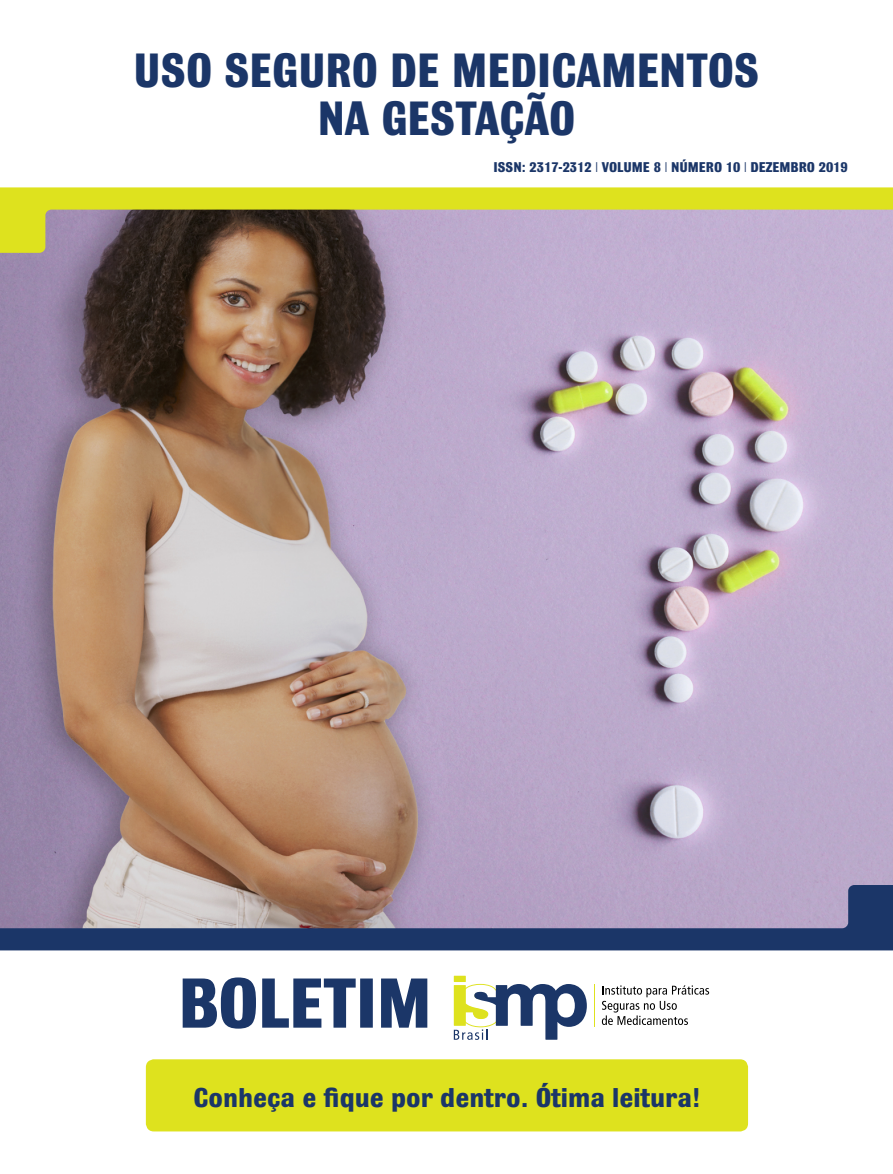
<style>
.page{position:relative;width:893px;height:1174px;background:#fff}
.page>*{position:absolute;margin:0;border:0;box-sizing:border-box;transform-origin:0 0}
.t1{font:700 51px/48px "Bulldog";color:#1b3668;text-align:center;scale:.95 1}
.t2{font:700 28.8px "Bulldog";color:#1b3668}
.t3{font:700 15px "Bulldog";color:#1b3668}
</style>
<div class="page">
<img style="left:0;top:253px;width:893px;height:632px">
<div style="left:146px;top:1059px;width:602px;height:72px;background:#dee21e;border-radius:8px"></div>
<svg style="left:454px;top:975px;width:133px;height:64px"></svg>
<svg style="left:602px;top:985px;width:107px;height:40px"></svg>
<hr style="left:594px;top:984px;width:1px;height:42px;background:#dee21e">
<svg style="left:183px;top:977px;width:244px;height:51px"></svg>
<svg style="left:0;top:885px;width:893px;height:65px;background:#7a7896"></svg>
<svg style="left:0;top:187px;width:893px;height:66px;background:#b2a96e"></svg>
<h1 class="t1" style="left:134px;top:46px;width:660px">USO SEGURO DE MEDICAMENTOS<br>NA GESTAÇÃO</h1>
<p class="t3" style="left:493px;top:160px;width:356px">ISSN: 2317-2312 | VOLUME 8 | NÚMERO 10 | DEZEMBRO 2019</p>
<h2 class="t2" style="left:193px;top:1083px;width:508px">Conheça e fique por dentro. Ótima leitura!</h2>
</div>
